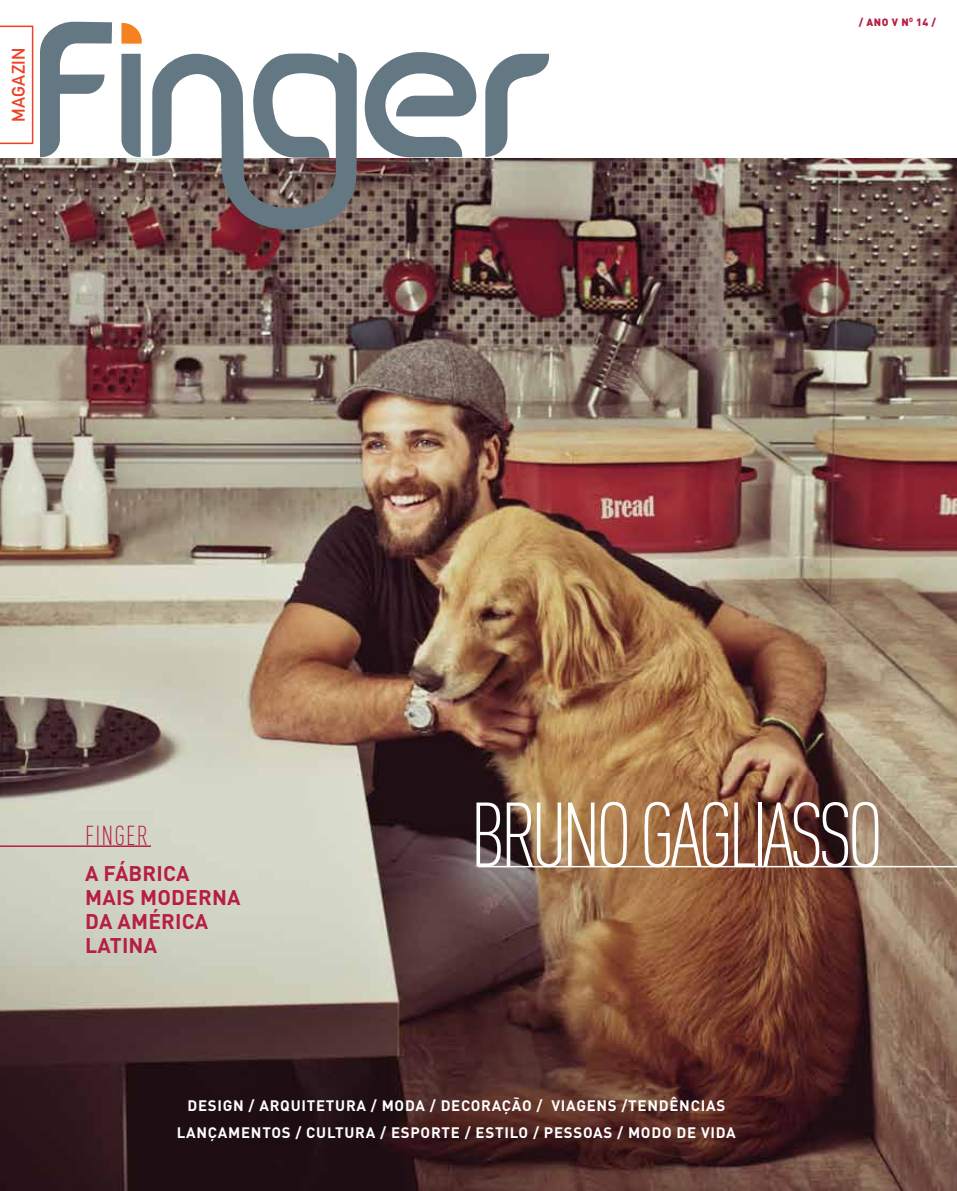
<style>
.page{position:relative;width:957px;height:1191px;background:#fff}
.page>*{position:absolute;margin:0;border:0;box-sizing:border-box;transform-origin:0 0}
.t1{font:300 90px "DIN Cond";letter-spacing:-.06em;color:#fff}
.t2{font:300 27px "DIN Cond";letter-spacing:.04em;color:#b61e43}
.t3{font:700 21px/24px "DIN Pro";letter-spacing:.01em;color:#b61e43}
.t4{font:18px "DIN Mittelschrift Std";letter-spacing:.02em;color:#ef4123}
.t5{font:700 15px/27px "DIN Pro";letter-spacing:.05em;color:#fff;text-align:center}
.t6{font:900 10.5px "DIN Pro";color:#b61e43}
</style>
<div class="page">
<img style="left:0;top:157px;width:957px;height:1034px">
<svg style="left:0;top:26px;width:33px;height:118px"></svg>
<div style="left:106px;top:1012px;width:709px;height:179px;background:#000;opacity:.55"></div>
<svg style="left:152px;top:52px;width:205px;height:178px"></svg>
<svg style="left:364px;top:52px;width:112px;height:105px"></svg>
<svg style="left:485px;top:54px;width:64px;height:103px"></svg>
<svg style="left:40px;top:21px;width:102px;height:136px"></svg>
<hr style="left:0;top:845px;width:151px;height:2px;background:#b61e43">
<hr style="left:478px;top:866px;width:479px;height:1px;background:#fff">
<p class="t4" style="left:8px;top:122px;width:76px;rotate:-90deg">Magazin</p>
<p class="t6" style="left:858px;top:15px;width:79px">/ ANO V N <sup>O</sup> 14 /</p>
<h2 class="t2" style="left:85px;top:819px;width:64px">FINGER</h2>
<h3 class="t3" style="left:85px;top:860px;width:157px">A FÁBRICA<br>MAIS MODERNA<br>DA AMÉRICA<br>LATINA</h3>
<h1 class="t1" style="left:470px;top:783px;width:415px">BRUNO GAGLIASSO</h1>
<p class="t5" style="left:177px;top:1091px;width:560px">DESIGN / ARQUITETURA / MODA / DECORAÇÃO / VIAGENS /TENDÊNCIAS<br>LANÇAMENTOS / CULTURA / ESPORTE / ESTILO / PESSOAS / MODO DE VIDA</p>
</div>
